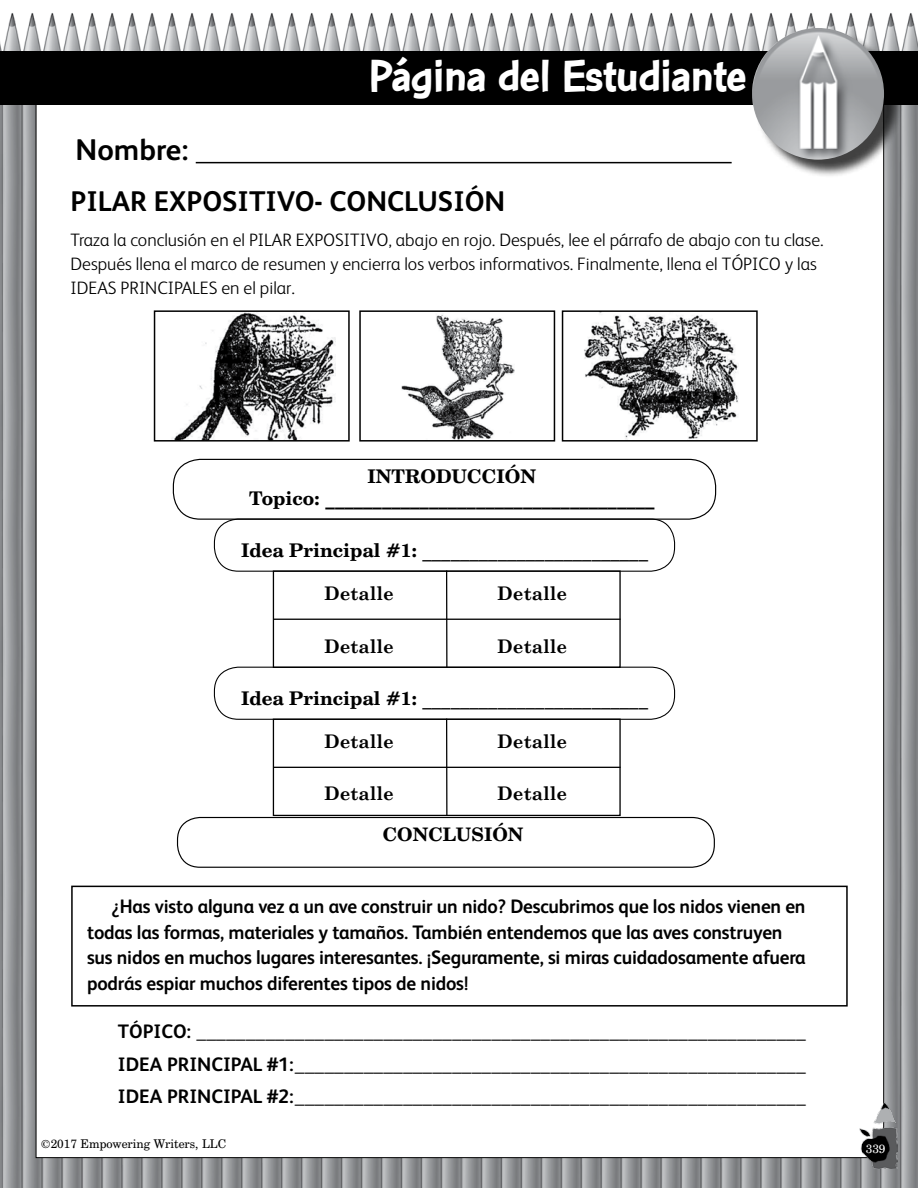
<style>
.page{position:relative;width:918px;height:1188px;background:#fff}
.page>*{position:absolute;margin:0;border:0;box-sizing:border-box;transform-origin:0 0}
.t1{font:700 48px "Con Brush";letter-spacing:-.02em;color:#fff}
.t2{font:700 30px "FS Albert";color:#000}
.t3{font:700 28.5px "FS Albert";color:#000}
.t4{font:700 19.5px/25.5px "FS Albert";letter-spacing:-.01em;color:#000}
.t5{font:18.75px "Century Schoolbook BT";color:#000}
.t6{font:700 18.75px "Century Schoolbook";color:#000}
.t7{font:700 18.75px/22.2px "Century Schoolbook BT";color:#000;text-align:center}
.t8{font:700 18.6px "Century Schoolbook BT";color:#000}
.t9{font:300 18px/24px "FS Albert";color:#000}
.t10{font:12px "Century Schoolbook BT";color:#000}
.t11{font:12px "Century Schoolbook BT";color:#fff}
.s1{font-weight:700}
</style>
<div class="page">
<img style="left:0;top:13px;width:918px;height:1175px">
<div style="left:36px;top:68px;width:848px;height:1090px;background:#fff"></div>
<div style="left:0;top:51px;width:918px;height:54px;background:#000"></div>
<div style="left:754px;top:30px;width:149px;height:148px;background:#000;opacity:.75"></div>
<img style="left:752px;top:28px;width:132px;height:132px;border-radius:66px">
<img style="left:860px;top:1103px;width:37px;height:65px">
<hr style="left:196px;top:162px;width:536px;height:1px;background:#000">
<div style="left:173px;top:459px;width:543px;height:61px;border:1px solid #000;border-radius:27px"></div>
<div style="left:214px;top:519px;width:461px;height:53px;border:1px solid #000;border-radius:24px"></div>
<hr style="left:273px;top:619px;width:348px;height:1px;background:#000">
<div style="left:273px;top:570px;width:348px;height:98px;border:1px solid #000"></div>
<hr style="left:446px;top:571px;width:1px;height:96px;background:#000">
<div style="left:214px;top:667px;width:461px;height:53px;border:1px solid #000;border-radius:24px"></div>
<hr style="left:273px;top:767px;width:348px;height:1px;background:#000">
<div style="left:273px;top:719px;width:348px;height:97px;border:1px solid #000"></div>
<hr style="left:446px;top:719px;width:1px;height:96px;background:#000">
<div style="left:71px;top:886px;width:777px;height:121px;border:2px solid #000"></div>
<img style="left:401px;top:314px;width:114px;height:125px">
<div style="left:359px;top:310px;width:196px;height:132px;border:2px solid #000"></div>
<img style="left:584px;top:313px;width:154px;height:126px">
<div style="left:562px;top:310px;width:196px;height:132px;border:2px solid #000"></div>
<img style="left:171px;top:313px;width:164px;height:126px">
<div style="left:154px;top:310px;width:196px;height:132px;border:2px solid #000"></div>
<div style="left:177px;top:817px;width:538px;height:51px;border:1px solid #000;border-radius:22px"></div>
<h1 class="t1" style="left:368px;top:47px;width:380px">Página del Estudiante</h1>
<h2 class="t2" style="left:76px;top:129px;width:114px">Nombre:</h2>
<h3 class="t3" style="left:71px;top:182px;width:436px">PILAR EXPOSITIVO- CONCLUSIÓN</h3>
<p class="t9" style="left:71px;top:227px;width:755px">Traza la conclusión en el PILAR EXPOSITIVO, abajo en rojo. Después, lee el párrafo de abajo con tu clase.<br>Después llena el marco de resumen y encierra los verbos informativos. Finalmente, llena el TÓPICO y las<br>IDEAS PRINCIPALES en el pilar.</p>
<p class="t7" style="left:249px;top:465px;width:407px">INTRODUCCIÓN<br>Topico: ___________________________________</p>
<p class="t5" style="left:241px;top:539px;width:409px"><span class="s1">Idea Principal #1:</span> ________________________</p>
<p class="t6" style="left:324px;top:582px;width:71px">Detalle</p>
<p class="t6" style="left:324px;top:635px;width:71px">Detalle</p>
<p class="t6" style="left:497px;top:582px;width:71px">Detalle</p>
<p class="t6" style="left:497px;top:635px;width:71px">Detalle</p>
<p class="t5" style="left:241px;top:687px;width:409px"><span class="s1">Idea Principal #1:</span> ________________________</p>
<p class="t6" style="left:324px;top:730px;width:71px">Detalle</p>
<p class="t6" style="left:324px;top:782px;width:71px">Detalle</p>
<p class="t6" style="left:497px;top:730px;width:71px">Detalle</p>
<p class="t6" style="left:497px;top:782px;width:71px">Detalle</p>
<p class="t8" style="left:383px;top:823px;width:142px">CONCLUSIÓN</p>
<p class="t4" style="left:87px;top:893px;width:720px;text-indent:25px">¿Has visto alguna vez a un ave construir un nido? Descubrimos que los nidos vienen en todas las formas, materiales y tamaños. También entendemos que las aves construyen sus nidos en muchos lugares interesantes. ¡Seguramente, si miras cuidadosamente afuera podrás espiar muchos diferentes tipos de nidos!</p>
<p class="t4" style="left:118px;top:1014px;width:689px;line-height:33px;text-align:justify">TÓPICO: ______________________________________________________________ IDEA PRINCIPAL #1:____________________________________________________ IDEA PRINCIPAL #2:____________________________________________________</p>
<p class="t10" style="left:41px;top:1136px;width:187px">©2017 Empowering Writers, LLC</p>
<p class="t11" style="left:866px;top:1141px;width:21px">339</p>
</div>
